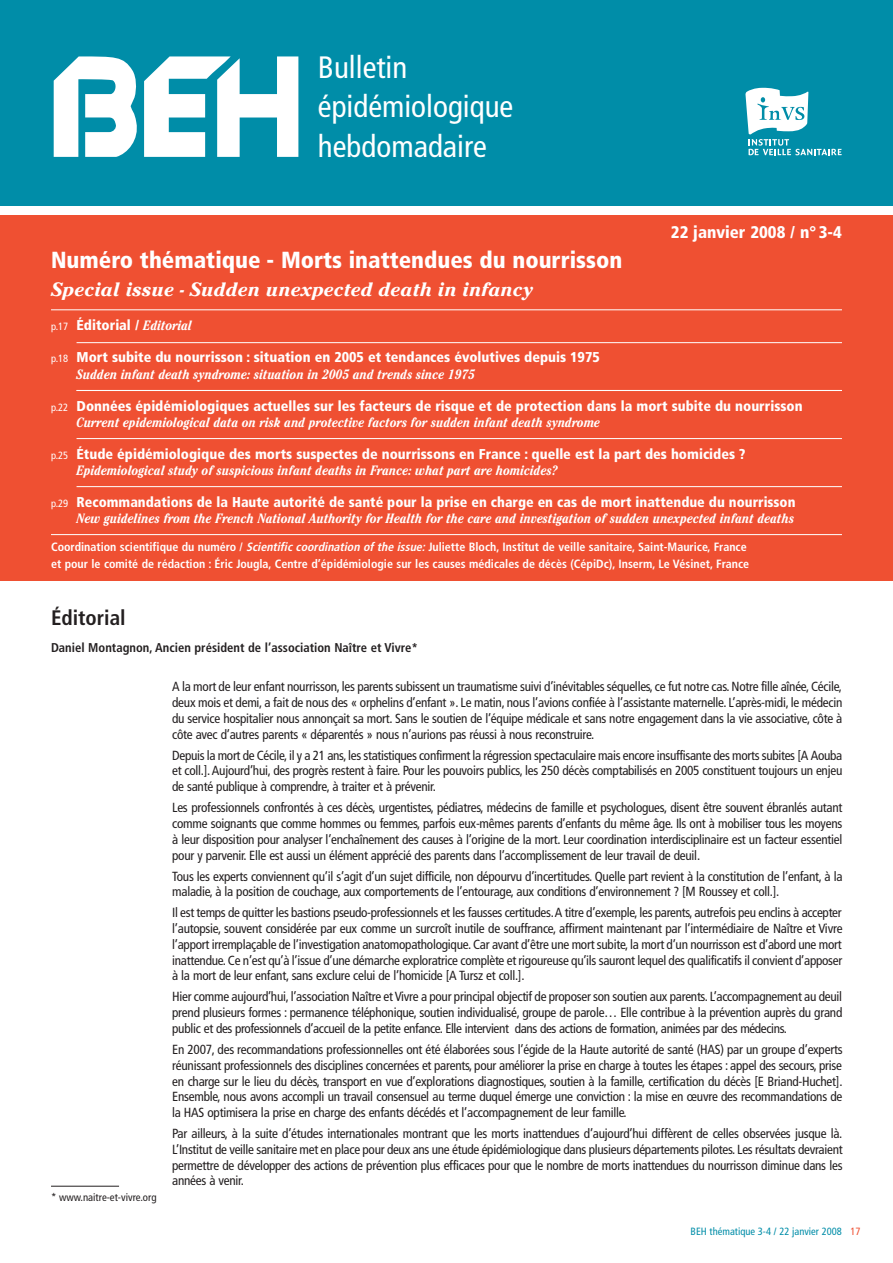
<style>
.page{position:relative;width:893px;height:1263px;background:#fff}
.page>*{position:absolute;margin:0;border:0;box-sizing:border-box;transform-origin:0 0}
.t1{font:condensed 30.9px/39.6px "Frutiger";color:#fff}
.t2{font:900 condensed 23.25px "Frutiger";color:#fff}
.t3{font:700 condensed 21px "Frutiger";color:#231f20}
.t4{font:italic 700 19.2px "Cheltenham";color:#fff}
.t5{font:900 condensed 16.8px "Frutiger";color:#fff}
.t6{font:900 condensed 14.25px "Frutiger";color:#fff}
.t7{font:italic 700 condensed 13.5px "Cheltenham";color:#fff}
.t8{font:condensed 13.2px/15.8px "Frutiger";letter-spacing:-.02em;color:#231f20;text-align:justify}
.t9{font:700 condensed 12.75px "Frutiger";color:#231f20}
.t10{font:700 condensed 12px/16px "Frutiger";color:#fff}
.t11{font:condensed 10.8px "Frutiger";color:#231f20}
.t12{font:condensed 10.5px "Frutiger";color:#008da8}
.s1{font-weight:400;font-size:10.5px}
.s2{font-family:"Cheltenham";font-weight:700;font-style:italic;font-size:13.5px}
.s3{font-style:italic}
.s4{color:#ef5032}
</style>
<div class="page">
<div style="left:0;top:0;width:893px;height:206px;background:#008da8"></div>
<svg style="left:54px;top:56px;width:244px;height:101px"></svg>
<svg style="left:745px;top:88px;width:97px;height:67px"></svg>
<div style="left:0;top:215px;width:893px;height:365px;background:#ef5032"></div>
<hr style="left:51px;top:309px;width:791px;height:1px;background:#fff">
<hr style="left:77px;top:342px;width:765px;height:1px;background:#fff">
<hr style="left:77px;top:390px;width:765px;height:1px;background:#fff">
<hr style="left:77px;top:438px;width:765px;height:1px;background:#fff">
<hr style="left:77px;top:486px;width:765px;height:1px;background:#fff">
<hr style="left:51px;top:534px;width:791px;height:1px;background:#fff">
<hr style="left:51px;top:1186px;width:68px;height:1px;background:#231f20">
<h1 class="t1" style="left:318px;top:50px;width:197px">Bulletin épidémiologique hebdomadaire</h1>
<h2 class="t2" style="left:51px;top:251px;width:573px">Numéro thématique - Morts inattendues du nourrisson</h2>
<h3 class="t4" style="left:51px;top:283px;width:483px">Special issue - Sudden unexpected death in infancy</h3>
<p class="t5" style="left:671px;top:225px;width:173px">22 janvier 2008 / n° 3-4</p>
<p class="t6" style="left:51px;top:320px;width:142px"><span class="s1">p.17</span> Éditorial / <span class="s2">Editorial</span></p>
<p class="t6" style="left:51px;top:352px;width:550px"><span class="s1">p.18</span> Mort subite du nourrisson : situation en 2005 et tendances évolutives depuis 1975</p>
<p class="t7" style="left:77px;top:369px;width:400px">Sudden infant death syndrome: situation in 2005 and trends since 1975</p>
<p class="t6" style="left:51px;top:400px;width:753px"><span class="s1">p.22</span> Données épidémiologiques actuelles sur les facteurs de risque et de protection dans la mort subite du nourrisson</p>
<p class="t7" style="left:77px;top:417px;width:525px">Current epidemiological data on risk and protective factors for sudden infant death syndrome</p>
<p class="t6" style="left:51px;top:448px;width:696px"><span class="s1">p.25</span> Étude épidémiologique des morts suspectes de nourrissons en France : quelle est la part des homicides ?</p>
<p class="t7" style="left:77px;top:465px;width:483px">Epidemiological study of suspicious infant deaths in France: what part are homicides?</p>
<p class="t6" style="left:51px;top:496px;width:746px"><span class="s1">p.29</span> Recommandations de la Haute autorité de santé pour la prise en charge en cas de mort inattendue du nourrisson</p>
<p class="t7" style="left:77px;top:513px;width:719px">New guidelines from the French National Authority for Health for the care and investigation of sudden unexpected infant deaths</p>
<p class="t10" style="left:51px;top:540px;width:700px">Coordination scientifique du numéro / <span class="s3">Scientific coordination of the issue:</span>Juliette Bloch, Institut de veille sanitaire, Saint-Maurice, France et pour le comité de rédaction : Éric Jougla, Centre d’épidémiologie sur les causes médicales de décès (CépiDc), Inserm, Le Vésinet, France</p>
<h3 class="t3" style="left:51px;top:609px;width:76px">Éditorial</h3>
<p class="t9" style="left:51px;top:642px;width:369px">Daniel Montagnon, Ancien président de l’association Naître et Vivre*</p>
<p class="t11" style="left:51px;top:1193px;width:107px">* www.naitre-et-vivre.org</p>
<p class="t8" style="left:172px;top:680px;width:672px">A la mort de leur enfant nourrisson, les parents subissent un traumatisme suivi d’inévitables séquelles, ce fut notre cas. Notre fille aînée, Cécile, deux mois et demi, a fait de nous des « orphelins d’enfant ». Le matin, nous l’avions confiée à l’assistante maternelle. L’après-midi, le médecin du service hospitalier nous annonçait sa mort. Sans le soutien de l’équipe médicale et sans notre engagement dans la vie associative, côte à côte avec d’autres parents « déparentés » nous n’aurions pas réussi à nous reconstruire.</p>
<p class="t8" style="left:172px;top:748px;width:672px">Depuis la mort de Cécile, il y a 21 ans, les statistiques confirment la régression spectaculaire mais encore insuffisante des morts subites [A Aouba et coll.].Aujourd’hui, des progrès restent à faire. Pour les pouvoirs publics, les 250 décès comptabilisés en 2005 constituent toujours un enjeu de santé publique à comprendre, à traiter et à prévenir.</p>
<p class="t8" style="left:172px;top:801px;width:672px">Les professionnels confrontés à ces décès, urgentistes, pédiatres, médecins de famille et psychologues, disent être souvent ébranlés autant comme soignants que comme hommes ou femmes, parfois eux-mêmes parents d’enfants du même âge. Ils ont à mobiliser tous les moyens à leur disposition pour analyser l’enchaînement des causes à l’origine de la mort. Leur coordination interdisciplinaire est un facteur essentiel pour y parvenir. Elle est aussi un élément apprécié des parents dans l’accomplissement de leur travail de deuil.</p>
<p class="t8" style="left:172px;top:869px;width:672px">Tous les experts conviennent qu’il s’agit d’un sujet difficile, non dépourvu d’incertitudes. Quelle part revient à la constitution de l’enfant, à la maladie, à la position de couchage, aux comportements de l’entourage, aux conditions d’environnement ? [M Roussey et coll.].</p>
<p class="t8" style="left:172px;top:906px;width:672px">Il est temps de quitter les bastions pseudo-professionnels et les fausses certitudes.A titre d’exemple, les parents, autrefois peu enclins à accepter l’autopsie, souvent considérée par eux comme un surcroît inutile de souffrance, affirment maintenant par l’intermédiaire de Naître et Vivre l’apport irremplaçable de l’investigation anatomopathologique. Car avant d’être une mort subite, la mort d’un nourrisson est d’abord une mort inattendue. Ce n’est qu’à l’issue d’une démarche exploratrice complète et rigoureuse qu’ils sauront lequel des qualificatifs il convient d’apposer à la mort de leur enfant, sans exclure celui de l’homicide [A Tursz et coll.].</p>
<p class="t8" style="left:172px;top:990px;width:672px">Hier comme aujourd’hui, l’association Naître et Vivre a pour principal objectif de proposer son soutien aux parents. L’accompagnement au deuil prend plusieurs formes : permanence téléphonique, soutien individualisé, groupe de parole… Elle contribue à la prévention auprès du grand public et des professionnels d’accueil de la petite enfance. Elle intervient dans des actions de formation, animées par des médecins.</p>
<p class="t8" style="left:172px;top:1043px;width:672px">En 2007, des recommandations professionnelles ont été élaborées sous l’égide de la Haute autorité de santé (HAS) par un groupe d’experts réunissant professionnels des disciplines concernées et parents, pour améliorer la prise en charge à toutes les étapes : appel des secours, prise en charge sur le lieu du décès, transport en vue d’explorations diagnostiques, soutien à la famille, certification du décès [E Briand-Huchet].<br>Ensemble, nous avons accompli un travail consensuel au terme duquel émerge une conviction : la mise en œuvre des recommandations de la HAS optimisera la prise en charge des enfants décédés et l’accompagnement de leur famille.</p>
<p class="t8" style="left:172px;top:1127px;width:672px">Par ailleurs, à la suite d’études internationales montrant que les morts inattendues d’aujourd’hui diffèrent de celles observées jusque là.<br>L’Institut de veille sanitaire met en place pour deux ans une étude épidémiologique dans plusieurs départements pilotes. Les résultats devraient permettre de développer des actions de prévention plus efficaces pour que le nombre de morts inattendues du nourrisson diminue dans les années à venir.</p>
<p class="t12" style="left:690px;top:1227px;width:171px">BEH thématique 3-4 / 22 janvier 2008 <span class="s4">17</span></p>
</div>
